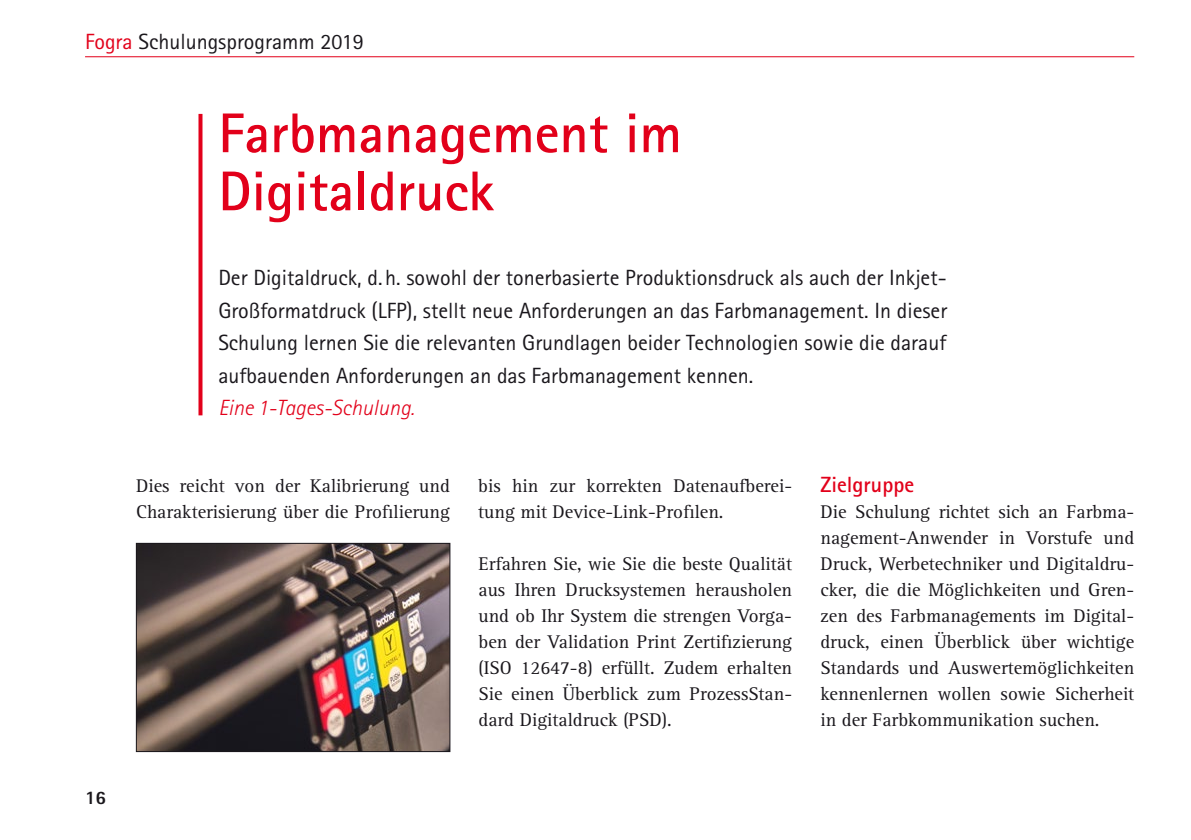
<style>
.page{position:relative;width:1191px;height:840px;background:#fff}
.page>*{position:absolute;margin:0;border:0;box-sizing:border-box;transform-origin:0 0}
.t1{font:700 56px/58px "Rotis Sans Serif Std";color:#e2001a}
.t2{font:22px/32.4px "Rotis Sans Serif Std";color:#1a171c;text-align:justify}
.t3{font:italic 300 22px "Rotis Sans Serif Std";color:#e2001a}
.t4{font:700 22px "Rotis Sans Serif Std";color:#e2001a}
.t5{font:19px/26px "Rotis Serif Pro";color:#1a171c}
.t6{font:800 19px "Rotis Sans Serif Std";color:#1a171c}
.s1{color:#e2001a}
</style>
<div class="page">
<hr style="left:85px;top:56px;width:1049px;height:1px;background:#e2001a">
<svg style="left:198px;top:114px;width:4px;height:301px"></svg>
<img style="left:138px;top:544px;width:310px;height:205px">
<div style="left:136px;top:542px;width:314px;height:209px;border:1px solid #1a171c"></div>
<p class="t2" style="left:85px;top:25px;width:280px"><span class="s1">Fogra</span> Schulungsprogramm 2019</p>
<h1 class="t1" style="left:218px;top:103px;width:465px">Farbmanagement im<br>Digitaldruck</h1>
<p class="t2" style="left:218px;top:261px;width:730px">Der Digitaldruck, d. h. sowohl der tonerbasierte Produktionsdruck als auch der Inkjet-Großformatdruck (LFP), stellt neue Anforderungen an das Farbmanagement. In dieser Schulung lernen Sie die relevanten Grundlagen beider Technologien sowie die darauf aufbauenden Anforderungen an das Farbmanagement kennen.</p>
<p class="t3" style="left:218px;top:395px;width:198px">Eine 1-Tages-Schulung.</p>
<p class="t6" style="left:85px;top:784px;width:23px">16</p>
<p class="t5" style="left:136px;top:472px;width:315px">Dies reicht von der Kalibrierung und<br>Charakterisierung über die Profilierung</p>
<p class="t5" style="left:478px;top:472px;width:315px">bis hin zur korrekten Datenaufberei&shy;tung mit Device-Link-Profilen.</p>
<p class="t5" style="left:478px;top:550px;width:315px;text-align:justify">Erfahren Sie, wie Sie die beste Qualität aus Ihren Drucksystemen herausholen und ob Ihr System die strengen Vorga&shy;ben der Validation Print Zertifizierung (ISO 12647-8) erfüllt. Zudem erhalten Sie einen Überblick zum ProzessStan&shy;dard Digitaldruck (PSD).</p>
<p class="t4" style="left:820px;top:470px;width:95px">Zielgruppe</p>
<p class="t5" style="left:820px;top:498px;width:315px;text-align:justify">Die Schulung richtet sich an Farbma&shy;nagement-Anwender in Vorstufe und Druck, Werbetechniker und Digitaldru&shy;cker, die die Möglichkeiten und Gren&shy;zen des Farbmanagements im Digital&shy;druck, einen Überblick über wichtige Standards und Auswertemöglichkeiten kennenlernen wollen sowie Sicherheit in der Farbkommunikation suchen.</p>
</div>
